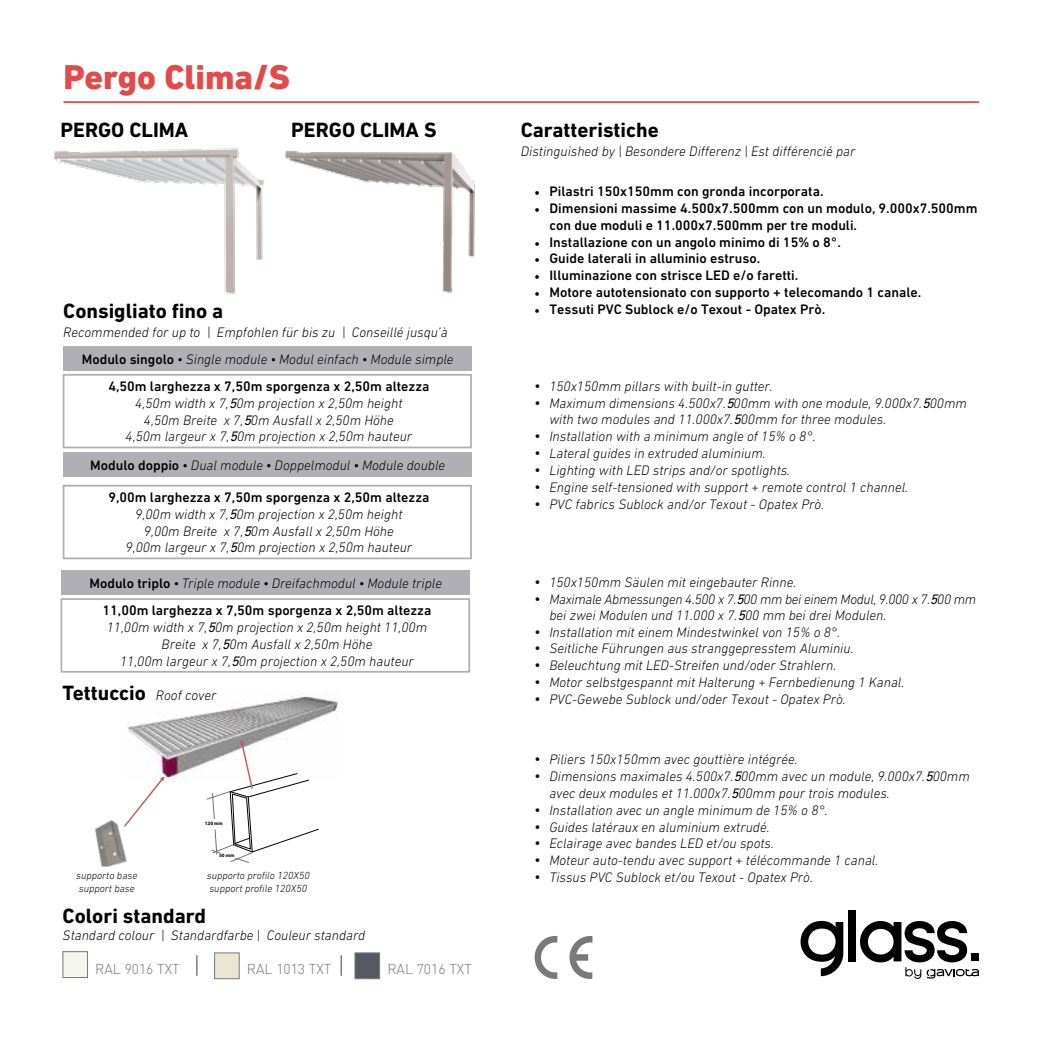
<style>
.page{position:relative;width:1042px;height:1042px;background:#fff}
.page>*{position:absolute;margin:0;border:0;box-sizing:border-box;transform-origin:0 0}
.t1{font:800 35px "DIN Next LT Pro";color:#e34b4a}
.t2{font:700 21px "DIN Next LT Pro";color:#000}
.t3{font:italic 300 14px/16.6px "DIN Next LT Pro";color:#000;text-align:center}
.t4{font:500 14px/16.8px "DIN Next LT Pro";color:#000}
.t5{font:italic 300 14px/16.4px "DIN Next LT Pro";letter-spacing:-.02em;color:#000}
.t6{font:300 14px "DIN";color:#747578}
.t7{font:italic 300 10.5px/12.6px "DIN Next LT Pro";color:#000}
.t8{font:700 5.08px "Myriad Pro";color:#000}
.s1{font-weight:500;font-style:normal}
.s2{font-weight:400}
.s3{font-weight:300;font-style:italic;font-size:14px}
.s4{font-size:23.8px;color:#000}
.s5{font-family:"Minion Pro";font-weight:400}
.s6{font-size:15.75px}
</style>
<div class="page">
<hr style="left:63px;top:101px;width:916px;height:2px;background:#e34b4a">
<div style="left:63px;top:951px;width:25px;height:26px;background:#f4f6ef;border:1px solid #78787d"></div>
<div style="left:214px;top:952px;width:25px;height:27px;background:#eae6d3;border:1px solid #78787d"></div>
<div style="left:355px;top:952px;width:25px;height:27px;background:#545a62;border:1px solid #78787d"></div>
<img style="left:126px;top:692px;width:212px;height:88px">
<img style="left:95px;top:820px;width:32px;height:47px">
<svg style="left:124px;top:776px;width:40px;height:51px"></svg>
<svg style="left:205px;top:740px;width:114px;height:123px"></svg>
<svg style="left:569px;top:936px;width:23px;height:43px"></svg>
<svg style="left:535px;top:936px;width:22px;height:43px"></svg>
<div style="left:63px;top:374px;width:409px;height:74px;border:2px solid #b0afb5"></div>
<div style="left:63px;top:485px;width:409px;height:74px;border:2px solid #b0afb5"></div>
<div style="left:61px;top:598px;width:409px;height:74px;border:2px solid #b0afb5"></div>
<div style="left:64px;top:346px;width:408px;height:25px;background:#b0afb5"></div>
<div style="left:64px;top:452px;width:408px;height:25px;background:#b0afb5"></div>
<div style="left:61px;top:570px;width:409px;height:25px;background:#b0afb5"></div>
<img style="left:54px;top:148px;width:211px;height:146px">
<img style="left:285px;top:151px;width:190px;height:142px">
<svg style="left:800px;top:921px;width:43px;height:55px"></svg>
<div style="left:848px;top:910px;width:8px;height:51px;background:#000"></div>
<svg style="left:860px;top:921px;width:119px;height:58px"></svg>
<h1 class="t1" style="left:63px;top:57px;width:228px">Pergo Clima/S</h1>
<h2 class="t2" style="left:61px;top:118px;width:129px">PERGO CLIMA</h2>
<h2 class="t2" style="left:291px;top:118px;width:147px">PERGO CLIMA S</h2>
<h2 class="t2" style="left:63px;top:299px;width:161px">Consigliato fino a</h2>
<p class="t3" style="left:63px;top:323px;width:386px">Recommended for up to | Empfohlen für bis zu | Conseillé jusqu’à</p>
<p class="t3" style="left:82px;top:351px;width:373px"><span class="s1">Modulo singolo</span> • Single module • Modul einfach • Module simple</p>
<p class="t3" style="left:108px;top:378px;width:323px"><span class="s1">4,50m larghezza x 7,50m sporgenza x 2,50m altezza </span>4,50m width x 7,<span class="s2">5</span>0m projection x 2,50m height<br>4,50m Breite x 7,<span class="s2">5</span>0m Ausfall x 2,50m Höhe<br>4,50m largeur x 7,<span class="s2">5</span>0m projection x 2,50m hauteur</p>
<p class="t3" style="left:90px;top:457px;width:356px"><span class="s1">Modulo doppio</span> • Dual module • Doppelmodul • Module double</p>
<p class="t3" style="left:108px;top:489px;width:323px"><span class="s1">9,00m larghezza x 7,50m sporgenza x 2,50m altezza </span>9,00m width x 7,<span class="s2">5</span>0m projection x 2,50m height<br>9,00m Breite x 7,<span class="s2">5</span>0m Ausfall x 2,50m Höhe<br>9,00m largeur x 7,<span class="s2">5</span>0m projection x 2,50m hauteur</p>
<p class="t3" style="left:89px;top:575px;width:354px"><span class="s1">Modulo triplo</span> • Triple module • Dreifachmodul • Module triple</p>
<p class="t3" style="left:103px;top:602px;width:330px"><span class="s1">11,00m larghezza x 7,50m sporgenza x 2,50m altezza </span>11,00m width x 7,<span class="s2">5</span>0m projection x 2,50m height 11,00m Breite x 7,<span class="s2">5</span>0m Ausfall x 2,50m Höhe<br>11,00m largeur x 7,<span class="s2">5</span>0m projection x 2,50m hauteur</p>
<h2 class="t2" style="left:63px;top:681px;width:155px">Tettuccio <span class="s3">Roof cover</span></h2>
<p class="t8" style="left:205px;top:820px;width:20px">120 mm</p>
<p class="t8" style="left:219px;top:852px;width:17px">50 mm</p>
<p class="t7" style="left:76px;top:869px;width:63px">supporto base support base</p>
<p class="t7" style="left:207px;top:869px;width:104px">supporto profilo 120X50 support profile 120X50</p>
<h2 class="t2" style="left:63px;top:903px;width:145px">Colori standard</h2>
<p class="t3" style="left:63px;top:926px;width:304px">Standard colour | Standardfarbe | Couleur standard</p>
<p class="t6" style="left:95px;top:960px;width:105px">RAL 9016 TXT <span class="s4">|</span></p>
<p class="t6" style="left:247px;top:960px;width:98px">RAL 1013 TXT <span class="s4">|</span></p>
<p class="t6" style="left:387px;top:960px;width:86px">RAL 7016 TXT</p>
<h2 class="t2" style="left:521px;top:118px;width:140px">Caratteristiche</h2>
<p class="t3" style="left:521px;top:142px;width:336px">Distinguished by | Besondere Differenz | Est différencié par</p>
<p class="t4" style="left:535px;top:183px;width:290px"><span class="s5">•</span> Pilastri 150x150mm con gronda incorporata.</p>
<p class="t4" style="left:549px;top:200px;width:429px;text-indent:-15px"><span class="s5">•</span> Dimensioni massime 4.500x7.500mm con un modulo, 9.000x7.500mm con due moduli e 11.000x7.500mm per tre moduli.</p>
<p class="t4" style="left:535px;top:233px;width:308px"><span class="s5">•</span> Installazione con un angolo minimo di 15% o 8°.</p>
<p class="t4" style="left:535px;top:250px;width:227px"><span class="s5">•</span> Guide laterali in alluminio estruso.</p>
<p class="t4" style="left:535px;top:267px;width:265px"><span class="s5">•</span> Illuminazione con strisce LED e/o faretti.</p>
<p class="t4" style="left:535px;top:284px;width:388px"><span class="s5">•</span> Motore autotensionato con supporto + telecomando 1 canale.</p>
<p class="t4" style="left:535px;top:300px;width:292px"><span class="s5">•</span> Tessuti PVC Sublock e/o Texout - Opatex Prò.</p>
<p class="t3" style="left:534px;top:378px;width:240px"><span class="s6">•</span> 150x150mm pillars with built-in gutter.</p>
<p class="t3" style="left:549px;top:394px;width:419px;text-align:left;text-indent:-15px"><span class="s6">•</span> Maximum dimensions 4.500x7.<span class="s2">5</span>00mm with one module, 9.000x7.<span class="s2">5</span>00mm with two modules and 11.000x7.<span class="s2">5</span>00mm for three modules.</p>
<p class="t3" style="left:534px;top:428px;width:283px"><span class="s6">•</span> Installation with a minimum angle of 15% o 8°.</p>
<p class="t3" style="left:534px;top:445px;width:233px"><span class="s6">•</span> Lateral guides in extruded aluminium.</p>
<p class="t3" style="left:534px;top:462px;width:257px"><span class="s6">•</span> Lighting with LED strips and/or spotlights.</p>
<p class="t3" style="left:534px;top:478px;width:375px"><span class="s6">•</span> Engine self-tensioned with support + remote control 1 channel.</p>
<p class="t3" style="left:534px;top:495px;width:291px"><span class="s6">•</span> PVC fabrics Sublock and/or Texout - Opatex Prò.</p>
<p class="t3" style="left:534px;top:573px;width:263px"><span class="s6">•</span> 150x150mm Säulen mit eingebauter Rinne.</p>
<p class="t5" style="left:549px;top:590px;width:428px;text-indent:-15px"><span class="s6">•</span> Maximale Abmessungen 4.500 x 7.<span class="s2">5</span>00 mm bei einem Modul, 9.000 x 7.<span class="s2">5</span>00 mm bei zwei Modulen und 11.000 x 7.<span class="s2">5</span>00 mm bei drei Modulen.</p>
<p class="t3" style="left:534px;top:623px;width:307px"><span class="s6">•</span> Installation mit einem Mindestwinkel von 15% o 8°.</p>
<p class="t3" style="left:534px;top:640px;width:321px"><span class="s6">•</span> Seitliche Führungen aus stranggepresstem Aluminiu.</p>
<p class="t3" style="left:534px;top:657px;width:303px"><span class="s6">•</span> Beleuchtung mit LED-Streifen und/oder Strahlern.</p>
<p class="t3" style="left:534px;top:674px;width:371px"><span class="s6">•</span> Motor selbstgespannt mit Halterung + Fernbedienung 1 Kanal.</p>
<p class="t3" style="left:534px;top:690px;width:313px"><span class="s6">•</span> PVC-Gewebe Sublock und/oder Texout - Opatex Prò.</p>
<p class="t3" style="left:534px;top:751px;width:265px"><span class="s6">•</span> Piliers 150x150mm avec gouttière intégrée.</p>
<p class="t3" style="left:549px;top:768px;width:422px;text-align:left;text-indent:-15px"><span class="s6">•</span> Dimensions maximales 4.500x7.<span class="s2">5</span>00mm avec un module, 9.000x7.<span class="s2">5</span>00mm avec deux modules et 11.000x7.<span class="s2">5</span>00mm pour trois modules.</p>
<p class="t3" style="left:534px;top:801px;width:295px"><span class="s6">•</span> Installation avec un angle minimum de 15% o 8°.</p>
<p class="t3" style="left:534px;top:818px;width:237px"><span class="s6">•</span> Guides latéraux en aluminium extrudé.</p>
<p class="t3" style="left:534px;top:835px;width:241px"><span class="s6">•</span> Eclairage avec bandes LED et/ou spots.</p>
<p class="t3" style="left:534px;top:852px;width:345px"><span class="s6">•</span> Moteur auto-tendu avec support + télécommande 1 canal.</p>
<p class="t3" style="left:534px;top:869px;width:280px"><span class="s6">•</span> Tissus PVC Sublock et/ou Texout - Opatex Prò.</p>
</div>
